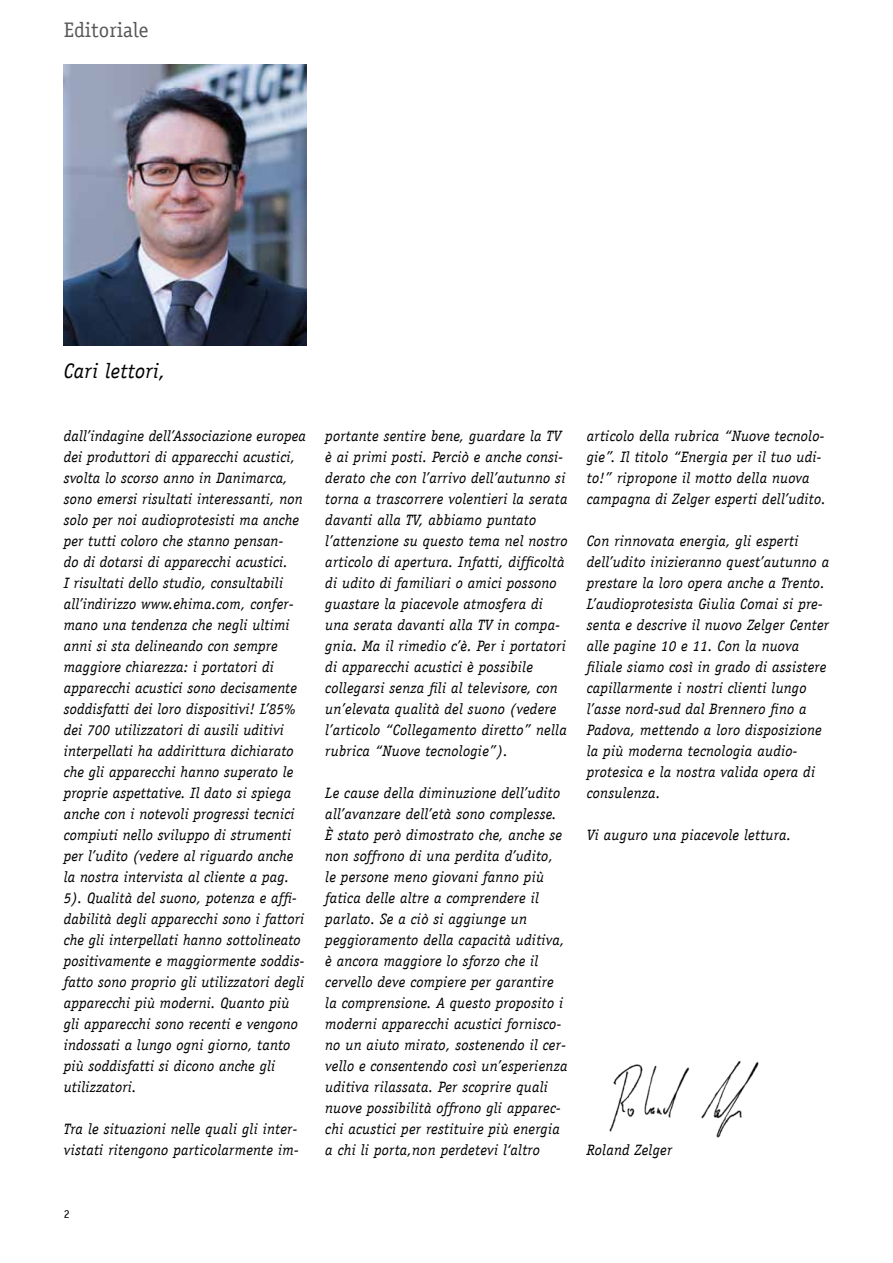
<style>
.page{position:relative;width:893px;height:1263px;background:#fff}
.page>*{position:absolute;margin:0;border:0;box-sizing:border-box;transform-origin:0 0}
.t1{font:italic 21px "Officina Serif";letter-spacing:.015em;color:#000}
.t2{font:21px "Officina Serif";letter-spacing:.01em;color:#575756}
.t3{font:italic 15px/21px "Officina Serif";letter-spacing:.015em;color:#000}
.t4{font:12px "Officina Serif";color:#000}
</style>
<div class="page">
<img style="left:609px;top:1061px;width:150px;height:77px">
<img style="left:64px;top:64px;width:242px;height:281px">
<h1 class="t2" style="left:64px;top:17px;width:86px">Editoriale</h1>
<h1 class="t1" style="left:64px;top:359px;width:103px">Cari lettori,</h1>
<p class="t3" style="left:64px;top:426px;width:244px">dall’indagine dell’Associazione europea dei produttori di apparecchi acustici, svolta lo scorso anno in Danimarca, sono emersi risultati interessanti, non solo per noi audioprotesisti ma anche per tutti coloro che stanno pensan-<br>do di dotarsi di apparecchi acustici.<br>I risultati dello studio, consultabili all’indirizzo www.ehima.com, confer&shy;mano una tendenza che negli ultimi anni si sta delineando con sempre maggiore chiarezza: i portatori di apparecchi acustici sono decisamente soddisfatti dei loro dispositivi! L’85% dei 700 utilizzatori di ausili uditivi interpellati ha addirittura dichiarato che gli apparecchi hanno superato le proprie aspettative. Il dato si spiega anche con i notevoli progressi tecnici compiuti nello sviluppo di strumenti per l’udito (vedere al riguardo anche la nostra intervista al cliente a pag.<br>5). Qualità del suono, potenza e affi&shy;dabilità degli apparecchi sono i fattori che gli interpellati hanno sottolineato positivamente e maggiormente soddis&shy;fatto sono proprio gli utilizzatori degli apparecchi più moderni. Quanto più gli apparecchi sono recenti e vengono indossati a lungo ogni giorno, tanto più soddisfatti si dicono anche gli utilizzatori.</p>
<p class="t3" style="left:64px;top:1119px;width:236px">Tra le situazioni nelle quali gli inter&shy;vistati ritengono particolarmente im-</p>
<p class="t3" style="left:325px;top:426px;width:244px">portante sentire bene, guardare la TV è ai primi posti. Perciò e anche consi&shy;derato che con l’arrivo dell’autunno si torna a trascorrere volentieri la serata davanti alla TV, abbiamo puntato l’attenzione su questo tema nel nostro articolo di apertura. Infatti, difficoltà di udito di familiari o amici possono guastare la piacevole atmosfera di una serata davanti alla TV in compa&shy;gnia. Ma il rimedio c’è. Per i portatori di apparecchi acustici è possibile collegarsi senza fili al televisore, con un’elevata qualità del suono (vedere l’articolo “Collegamento diretto” nella rubrica “Nuove tecnologie”).</p>
<p class="t3" style="left:325px;top:783px;width:244px">Le cause della diminuzione dell’udito all’avanzare dell’età sono complesse.<br>È stato però dimostrato che, anche se non soffrono di una perdita d’udito, le persone meno giovani fanno più fatica delle altre a comprendere il parlato. Se a ciò si aggiunge un peggioramento della capacità uditiva, è ancora maggiore lo sforzo che il cervello deve compiere per garantire la comprensione. A questo proposito i moderni apparecchi acustici fornisco&shy;no un aiuto mirato, sostenendo il cer&shy;vello e consentendo così un’esperienza uditiva rilassata. Per scoprire quali nuove possibilità offrono gli apparec&shy;chi acustici per restituire più energia a chi li porta,non perdetevi l‘altro</p>
<p class="t3" style="left:587px;top:426px;width:241px">articolo della rubrica “Nuove tecnolo&shy;gie”. Il titolo “Energia per il tuo udi&shy;to!” ripropone il motto della nuova campagna di Zelger esperti dell’udito.</p>
<p class="t3" style="left:587px;top:531px;width:244px">Con rinnovata energia, gli esperti dell’udito inizieranno quest’autunno a prestare la loro opera anche a Trento.<br>L’audioprotesista Giulia Comai si pre&shy;senta e descrive il nuovo Zelger Center alle pagine 10 e 11. Con la nuova filiale siamo così in grado di assistere capillarmente i nostri clienti lungo l’asse nord-sud dal Brennero fino a Padova, mettendo a loro disposizione la più moderna tecnologia audio&shy;protesica e la nostra valida opera di consulenza.</p>
<p class="t3" style="left:587px;top:825px;width:206px">Vi auguro una piacevole lettura.</p>
<p class="t3" style="left:587px;top:1140px;width:87px">Roland Zelger</p>
<p class="t4" style="left:64px;top:1207px;width:7px">2</p>
</div>
